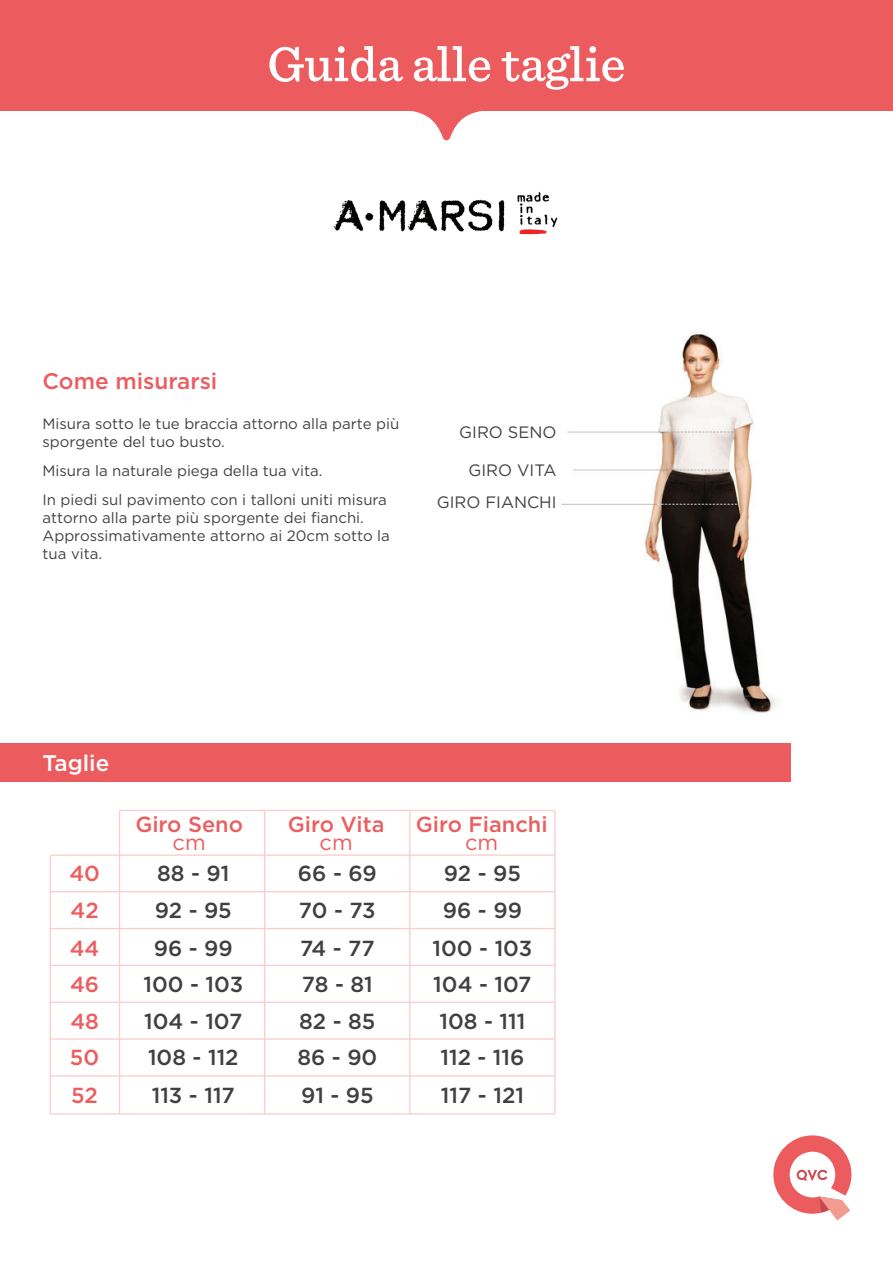
<style>
.page{position:relative;width:893px;height:1263px;background:#fff}
.page>*{position:absolute;margin:0;border:0;box-sizing:border-box;transform-origin:0 0}
.t1{font:500 51px "Sentinel";color:#fff}
.t2{font:500 22.5px "Gotham";color:#ec5c5e}
.t3{font:500 22.5px "Gotham";color:#fff}
.t4{font:500 21.75px "Gotham";color:#404040}
.t5{font:500 21.75px/36.8px "Gotham";color:#ec5d5e}
.t6{font:21.75px "Gotham";color:#ec5d5e}
.t7{font:16.5px/31.8px "Gotham";color:#424241;text-align:right}
.t8{font:15px/18px "Gotham";color:#424241}
</style>
<div class="page">
<svg style="left:412px;top:111px;width:69px;height:29px"></svg>
<div style="left:0;top:0;width:893px;height:111px;background:#ec5c5e"></div>
<svg style="left:773px;top:1135px;width:78px;height:85px"></svg>
<img style="left:561px;top:331px;width:217px;height:382px">
<div style="left:0;top:743px;width:791px;height:38px;background:#ec5c5e"></div>
<img style="left:333px;top:191px;width:225px;height:44px">
<hr style="left:51px;top:854px;width:503px;height:2px;background:#f9cece">
<hr style="left:120px;top:810px;width:434px;height:1px;background:#f9cece">
<hr style="left:51px;top:891px;width:503px;height:1px;background:#f9cece">
<hr style="left:51px;top:928px;width:503px;height:1px;background:#f9cece">
<hr style="left:51px;top:965px;width:503px;height:1px;background:#f9cece">
<hr style="left:51px;top:1001px;width:503px;height:2px;background:#f9cece">
<hr style="left:51px;top:1038px;width:503px;height:2px;background:#f9cece">
<hr style="left:51px;top:1075px;width:503px;height:1px;background:#f9cece">
<hr style="left:51px;top:1113px;width:503px;height:1px;background:#f9cece">
<hr style="left:264px;top:810px;width:1px;height:304px;background:#f9cece">
<hr style="left:409px;top:810px;width:1px;height:304px;background:#f9cece">
<hr style="left:554px;top:810px;width:2px;height:304px;background:#f9cece">
<hr style="left:119px;top:810px;width:1px;height:304px;background:#f9cece">
<hr style="left:50px;top:855px;width:1px;height:259px;background:#f9cece">
<h1 class="t1" style="left:267px;top:25px;width:360px">Guida alle taglie</h1>
<h2 class="t2" style="left:43px;top:367px;width:176px">Come misurarsi</h2>
<p class="t8" style="left:43px;top:414px;width:358px">Misura sotto le tue braccia attorno alla parte più sporgente del tuo busto.</p>
<p class="t8" style="left:43px;top:455px;width:346px;line-height:29.2px">Misura la naturale piega della tua vita.<br>In piedi sul pavimento con i talloni uniti misura</p>
<p class="t8" style="left:43px;top:508px;width:349px">attorno alla parte più sporgente dei fianchi.<br>Approssimativamente attorno ai 20cm sotto la tua vita.</p>
<p class="t7" style="left:459px;top:416px;width:99px">GIRO SENO</p>
<p class="t7" style="left:437px;top:454px;width:121px">GIRO VITA<br>GIRO FIANCHI</p>
<h2 class="t3" style="left:43px;top:748px;width:68px">Taglie</h2>
<h3 class="t5" style="left:135px;top:805px;width:109px">Giro Seno</h3>
<h3 class="t6" style="left:173px;top:828px;width:35px">cm</h3>
<h3 class="t5" style="left:288px;top:805px;width:98px">Giro Vita</h3>
<h3 class="t6" style="left:320px;top:828px;width:35px">cm</h3>
<h3 class="t5" style="left:416px;top:806px;width:133px">Giro Fianchi</h3>
<h3 class="t6" style="left:465px;top:828px;width:35px">cm</h3>
<h3 class="t5" style="left:69px;top:855px;width:32px;line-height:36.2px">40<br>42</h3>
<h3 class="t5" style="left:70px;top:930px;width:31px;line-height:35.5px">44<br>46</h3>
<h3 class="t5" style="left:70px;top:1003px;width:31px;text-align:justify">48<br>50<br>52</h3>
<h3 class="t4" style="left:157px;top:859px;width:74px">88 - 91</h3>
<h3 class="t4" style="left:298px;top:859px;width:80px">66 - 69</h3>
<h3 class="t4" style="left:444px;top:859px;width:79px">92 - 95</h3>
<h3 class="t4" style="left:155px;top:896px;width:79px">92 - 95</h3>
<h3 class="t4" style="left:299px;top:896px;width:78px">70 - 73</h3>
<h3 class="t4" style="left:443px;top:896px;width:81px">96 - 99</h3>
<h3 class="t4" style="left:154px;top:934px;width:81px">96 - 99</h3>
<h3 class="t4" style="left:300px;top:934px;width:76px">74 - 77</h3>
<h3 class="t4" style="left:433px;top:934px;width:101px">100 - 103</h3>
<h3 class="t4" style="left:143px;top:970px;width:101px">100 - 103</h3>
<h3 class="t4" style="left:302px;top:970px;width:73px">78 - 81</h3>
<h3 class="t4" style="left:433px;top:970px;width:100px">104 - 107</h3>
<h3 class="t4" style="left:144px;top:1007px;width:100px">104 - 107</h3>
<h3 class="t4" style="left:299px;top:1007px;width:78px">82 - 85</h3>
<h3 class="t4" style="left:439px;top:1007px;width:87px">108 - 111</h3>
<h3 class="t4" style="left:148px;top:1043px;width:92px">108 - 112</h3>
<h3 class="t4" style="left:297px;top:1043px;width:81px">86 - 90</h3>
<h3 class="t4" style="left:440px;top:1043px;width:86px">112 - 116</h3>
<h3 class="t4" style="left:152px;top:1081px;width:85px">113 - 117</h3>
<h3 class="t4" style="left:301px;top:1081px;width:74px">91 - 95</h3>
<h3 class="t4" style="left:441px;top:1081px;width:85px">117 - 121</h3>
</div>
